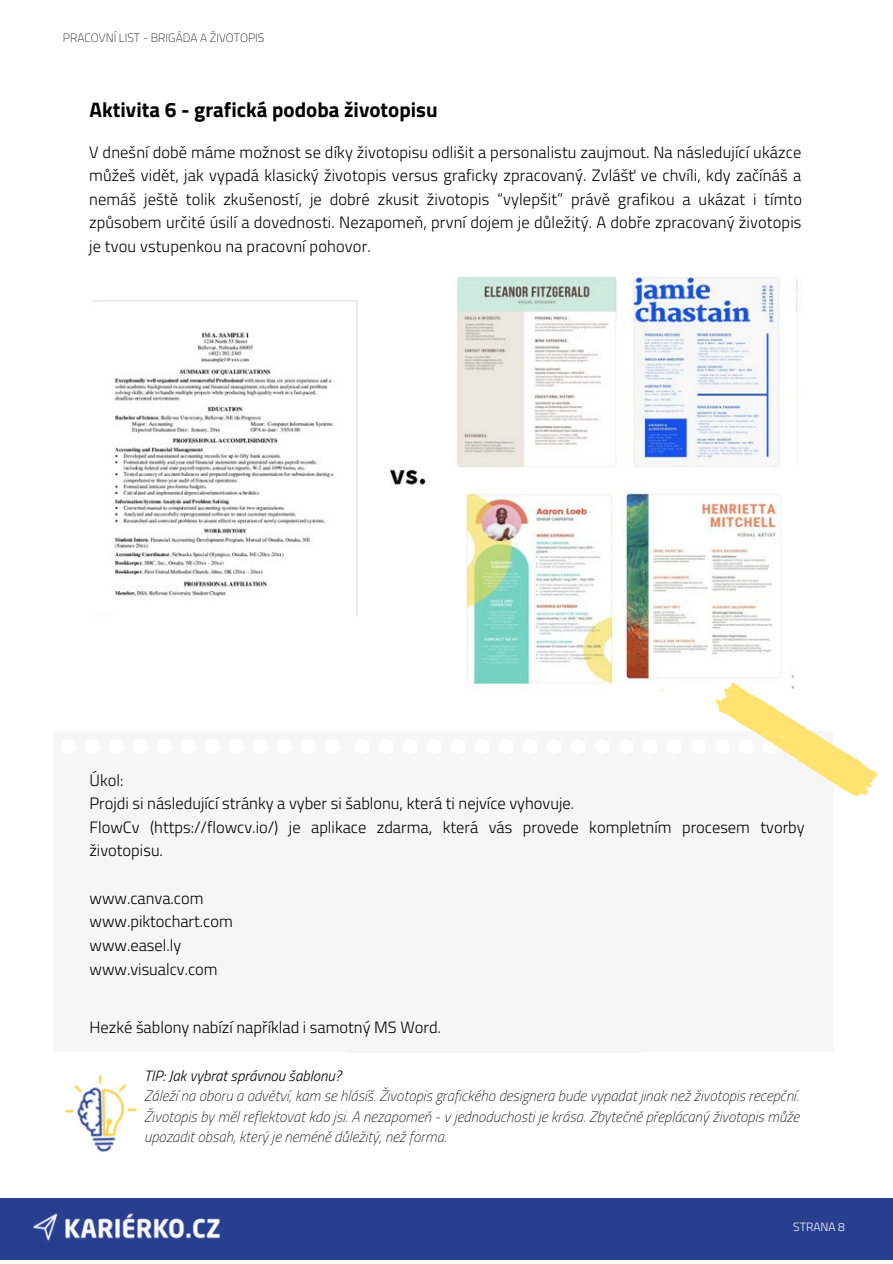
<style>
.page{position:relative;width:893px;height:1264px;background:#fff}
.page>*{position:absolute;margin:0;border:0;box-sizing:border-box;transform-origin:0 0}
.t1{font:700 21px "Titillium Web";color:#000}
.t2{font:300 16.5px/23.5px "Titillium Web";color:#000;text-align:justify}
.t3{font:italic 100 15px/20.2px "Titillium Web";color:#000;text-align:justify}
.t4{font:italic 300 15px "Titillium Web";color:#000}
.t5{font:100 12px "Titillium Web";color:#000}
.t6{font:300 12px "Titillium Web";color:#fff}
</style>
<div class="page">
<div style="left:0;top:1198px;width:892px;height:62px;background:#283e8f"></div>
<img style="left:33px;top:1213px;width:187px;height:28px">
<img style="left:92px;top:276px;width:706px;height:414px">
<hr style="left:69px;top:792px;width:263px;height:1px;background:#f6f6f6">
<hr style="left:69px;top:822px;width:263px;height:1px;background:#f6f6f6">
<hr style="left:69px;top:852px;width:263px;height:1px;background:#f6f6f6">
<hr style="left:69px;top:883px;width:263px;height:1px;background:#f6f6f6">
<hr style="left:69px;top:913px;width:263px;height:1px;background:#f6f6f6">
<hr style="left:69px;top:943px;width:263px;height:1px;background:#f6f6f6">
<hr style="left:69px;top:973px;width:263px;height:1px;background:#f6f6f6">
<hr style="left:69px;top:1003px;width:263px;height:1px;background:#f6f6f6">
<hr style="left:362px;top:792px;width:264px;height:1px;background:#f6f6f6">
<hr style="left:362px;top:823px;width:264px;height:1px;background:#f6f6f6">
<hr style="left:362px;top:853px;width:264px;height:1px;background:#f6f6f6">
<hr style="left:362px;top:883px;width:264px;height:1px;background:#f6f6f6">
<hr style="left:362px;top:913px;width:264px;height:1px;background:#f6f6f6">
<hr style="left:362px;top:943px;width:264px;height:2px;background:#f6f6f6">
<hr style="left:362px;top:974px;width:264px;height:1px;background:#f6f6f6">
<hr style="left:362px;top:1004px;width:264px;height:1px;background:#f6f6f6">
<hr style="left:555px;top:792px;width:263px;height:1px;background:#f6f6f6">
<hr style="left:555px;top:822px;width:263px;height:1px;background:#f6f6f6">
<hr style="left:555px;top:852px;width:263px;height:1px;background:#f6f6f6">
<hr style="left:555px;top:883px;width:263px;height:1px;background:#f6f6f6">
<hr style="left:555px;top:913px;width:263px;height:1px;background:#f6f6f6">
<hr style="left:555px;top:943px;width:263px;height:1px;background:#f6f6f6">
<hr style="left:555px;top:973px;width:263px;height:1px;background:#f6f6f6">
<hr style="left:555px;top:1003px;width:263px;height:1px;background:#f6f6f6">
<svg style="left:714px;top:682px;width:163px;height:114px"></svg>
<img style="left:64px;top:1074px;width:73px;height:79px">
<p class="t5" style="left:63px;top:29px;width:203px">PRACOVNÍ LIST - BRIGÁDA A ŽIVOTOPIS</p>
<p class="t1" style="left:89px;top:93px;width:349px">Aktivita 6 - grafická podoba životopisu</p>
<p class="t2" style="left:89px;top:140px;width:714px">V dnešní době máme možnost se díky životopisu odlišit a personalistu zaujmout. Na následující ukázce můžeš vidět, jak vypadá klasický životopis versus graficky zpracovaný. Zvlášť ve chvíli, kdy začínáš a nemáš ještě tolik zkušeností, je dobré zkusit životopis “vylepšit” právě grafikou a ukázat i tímto způsobem určité úsilí a dovednosti. Nezapomeň, první dojem je důležitý. A dobře zpracovaný životopis je tvou vstupenkou na pracovní pohovor.</p>
<p class="t2" style="left:89px;top:767px;width:35px">Úkol:</p>
<p class="t2" style="left:89px;top:791px;width:486px">Projdi si následující stránky a vyber si šablonu, která ti nejvíce vyhovuje.</p>
<p class="t2" style="left:89px;top:815px;width:716px">FlowCv (https://flowcv.io/) je aplikace zdarma, která vás provede kompletním procesem tvorby životopisu.</p>
<p class="t2" style="left:89px;top:885px;width:115px">www.canva.com</p>
<p class="t2" style="left:89px;top:909px;width:145px">www.piktochart.com</p>
<p class="t2" style="left:89px;top:933px;width:93px">www.easel.ly</p>
<p class="t2" style="left:89px;top:956px;width:130px">www.visualcv.com</p>
<p class="t2" style="left:89px;top:1014px;width:353px">Hezké šablony nabízí například i samotný MS Word.</p>
<p class="t4" style="left:144px;top:1064px;width:198px">TIP: Jak vybrat správnou šablonu?</p>
<p class="t3" style="left:144px;top:1085px;width:656px">Záleží na oboru a odvětví, kam se hlásíš. Životopis grafického designera bude vypadat jinak než životopis recepční.<br>Životopis by měl reflektovat kdo jsi. A nezapomeň - v jednoduchosti je krása. Zbytečně přeplácaný životopis může upozadit obsah, který je neméně důležitý, než forma.</p>
<p class="t6" style="left:793px;top:1216px;width:53px">STRANA 8</p>
</div>
